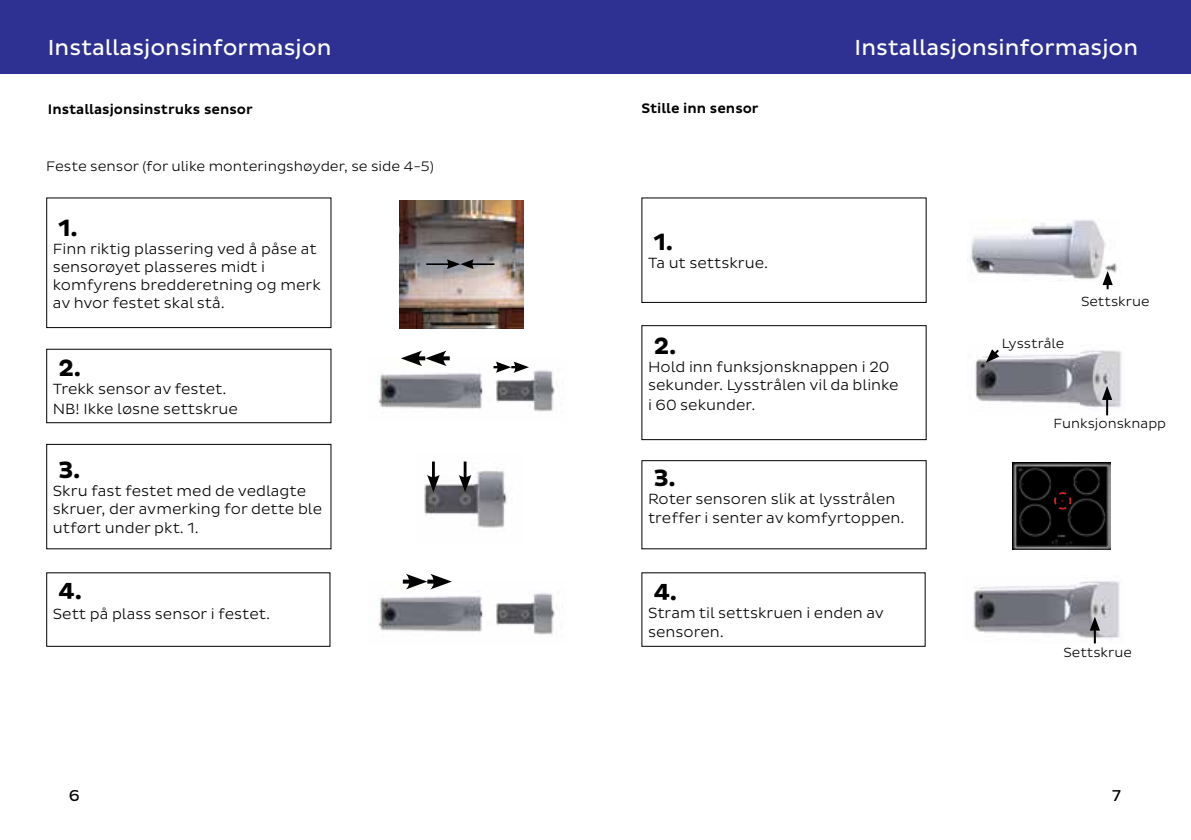
<style>
.page{position:relative;width:1191px;height:840px;background:#fff}
.page>*{position:absolute;margin:0;border:0;box-sizing:border-box;transform-origin:0 0}
.t1{font:700 24px "Pluto Sans";color:#000}
.t2{font:22.2px "Pluto Sans";color:#fff}
.t3{font:16px "Pluto Sans";color:#000}
.t4{font:300 15px/18.6px "Pluto Sans";color:#000}
.t5{font:300 14px "Pluto Sans";color:#000}
.t6{font:500 14px "Pluto Sans";color:#000}
.t7{font:300 13.6px "Pluto Sans";color:#000}
</style>
<div class="page">
<img style="left:378px;top:360px;width:177px;height:52px">
<svg style="left:447px;top:356px;width:3px;height:4px"></svg>
<svg style="left:401px;top:350px;width:46px;height:16px"></svg>
<img style="left:378px;top:581px;width:177px;height:54px">
<svg style="left:403px;top:579px;width:3px;height:4px"></svg>
<svg style="left:406px;top:574px;width:46px;height:15px"></svg>
<img style="left:424px;top:467px;width:83px;height:61px">
<hr style="left:432px;top:461px;width:3px;height:18px;background:#000">
<svg style="left:427px;top:474px;width:13px;height:18px"></svg>
<svg style="left:459px;top:461px;width:12px;height:31px"></svg>
<div style="left:46px;top:197px;width:285px;height:131px;border:1px solid #000"></div>
<div style="left:46px;top:348px;width:285px;height:75px;border:1px solid #000"></div>
<div style="left:46px;top:443px;width:285px;height:106px;border:1px solid #000"></div>
<img style="left:400px;top:200px;width:124px;height:128px">
<hr style="left:471px;top:263px;width:23px;height:2px;background:#000">
<hr style="left:426px;top:263px;width:24px;height:2px;background:#000">
<svg style="left:447px;top:259px;width:27px;height:10px"></svg>
<svg style="left:493px;top:361px;width:36px;height:11px"></svg>
<img style="left:967px;top:220px;width:150px;height:61px">
<div style="left:641px;top:197px;width:285px;height:106px;border:1px solid #000"></div>
<div style="left:641px;top:325px;width:285px;height:115px;border:1px solid #000"></div>
<div style="left:641px;top:460px;width:285px;height:89px;border:1px solid #000"></div>
<img style="left:975px;top:350px;width:147px;height:59px">
<svg style="left:1102px;top:271px;width:10px;height:18px"></svg>
<svg style="left:1102px;top:385px;width:10px;height:30px"></svg>
<svg style="left:985px;top:349px;width:16px;height:13px"></svg>
<img style="left:1012px;top:462px;width:98px;height:87px">
<svg style="left:1053px;top:491px;width:19px;height:19px"></svg>
<img style="left:973px;top:581px;width:149px;height:59px">
<svg style="left:1089px;top:616px;width:11px;height:27px"></svg>
<div style="left:0;top:0;width:1191px;height:74px;background:#2e3092"></div>
<h2 class="t2" style="left:48px;top:35px;width:285px">Installasjonsinformasjon</h2>
<h2 class="t2" style="left:854px;top:35px;width:285px">Installasjonsinformasjon</h2>
<p class="t6" style="left:48px;top:101px;width:206px">Installasjonsinstruks sensor</p>
<p class="t6" style="left:641px;top:100px;width:119px">Stille inn sensor</p>
<p class="t5" style="left:46px;top:158px;width:389px">Feste sensor (for ulike monteringshøyder, se side 4-5)</p>
<h1 class="t1" style="left:59px;top:214px;width:21px">1.</h1>
<p class="t4" style="left:53px;top:240px;width:269px;line-height:18px">Finn riktig plassering ved å påse at sensorøyet plasseres midt i komfyrens bredderetning og merk av hvor festet skal stå.</p>
<h1 class="t1" style="left:59px;top:354px;width:24px">2.</h1>
<p class="t4" style="left:53px;top:379px;width:187px;line-height:19.2px">Trekk sensor av festet.<br>NB! Ikke løsne settskrue</p>
<h1 class="t1" style="left:59px;top:456px;width:24px">3.</h1>
<p class="t4" style="left:53px;top:481px;width:271px">Skru fast festet med de vedlagte skruer, der avmerking for dette ble utført under pkt. 1.</p>
<h1 class="t1" style="left:59px;top:577px;width:25px">4.</h1>
<p class="t4" style="left:53px;top:604px;width:219px">Sett på plass sensor i festet.</p>
<h1 class="t1" style="left:653px;top:228px;width:21px">1.</h1>
<p class="t4" style="left:648px;top:254px;width:122px">Ta ut settskrue.</p>
<h1 class="t1" style="left:653px;top:332px;width:24px">2.</h1>
<p class="t4" style="left:648px;top:358px;width:252px">Hold inn funksjonsknappen i 20 sekunder. Lysstrålen vil da blinke i 60 sekunder.</p>
<h1 class="t1" style="left:653px;top:463px;width:24px">3.</h1>
<p class="t4" style="left:648px;top:488px;width:258px;line-height:19.2px">Roter sensoren slik at lysstrålen treffer i senter av komfyrtoppen.</p>
<h1 class="t1" style="left:653px;top:577px;width:25px">4.</h1>
<p class="t4" style="left:648px;top:603px;width:237px;line-height:19.2px">Stram til settskruen i enden av sensoren.</p>
<p class="t7" style="left:1002px;top:335px;width:64px">Lysstråle</p>
<p class="t7" style="left:1081px;top:293px;width:70px">Settskrue</p>
<p class="t7" style="left:1053px;top:415px;width:114px">Funksjonsknapp</p>
<p class="t7" style="left:1063px;top:644px;width:70px">Settskrue</p>
<p class="t3" style="left:69px;top:786px;width:13px">6</p>
<p class="t3" style="left:1112px;top:786px;width:10px">7</p>
</div>
